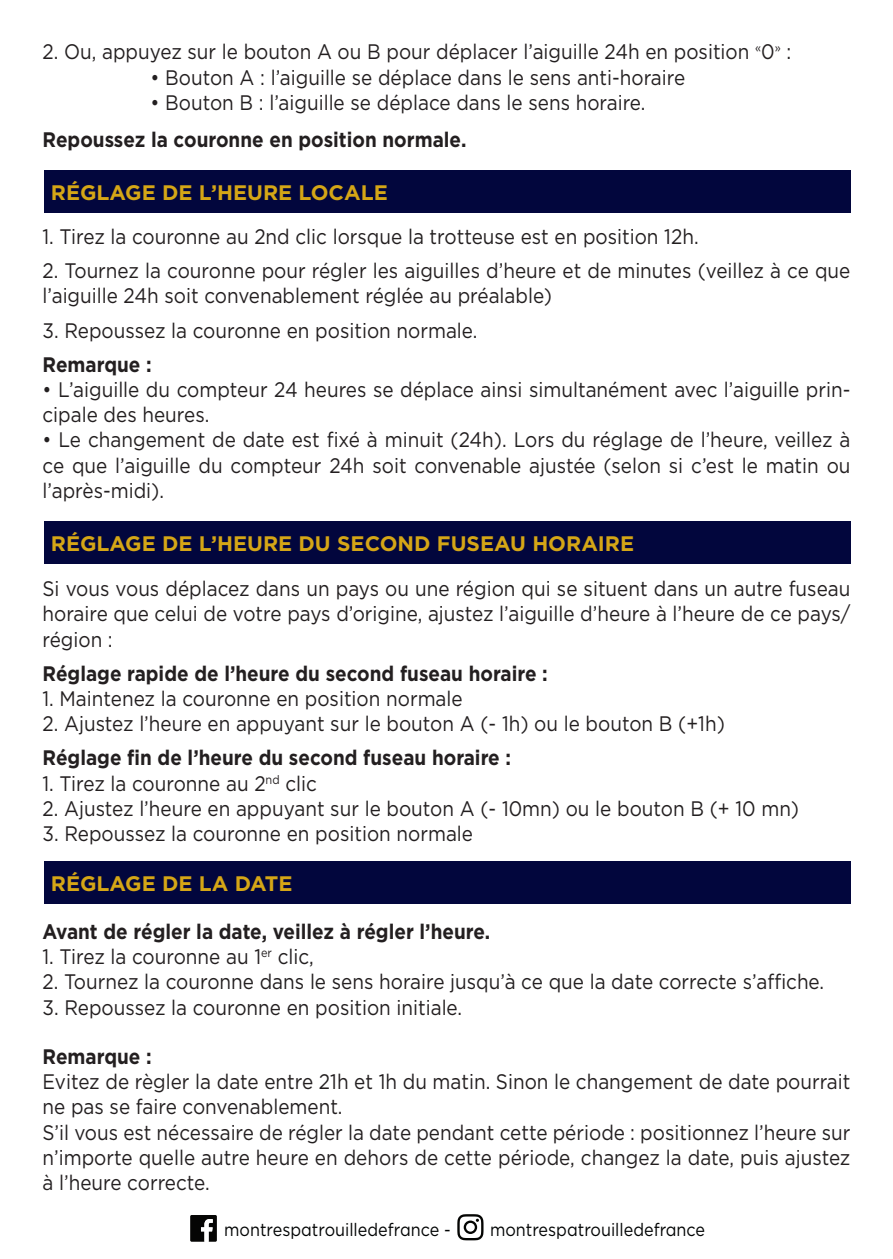
<style>
.page{position:relative;width:893px;height:1259px;background:#fff}
.page>*{position:absolute;margin:0;border:0;box-sizing:border-box;transform-origin:0 0}
.t1{font:21px/25.2px "Gotham";color:#231f20;scale:.9 1}
.t2{font:700 21px "Gotham";color:#231f20;scale:.9 1}
.t3{font:700 21px "Gotham";color:#d5a616}
.t4{font:18px "Gotham";color:#020404;scale:.9 1}
</style>
<div class="page">
<div style="left:44px;top:170px;width:806px;height:43px;background:#02063d"></div>
<div style="left:44px;top:521px;width:806px;height:42px;background:#02063d"></div>
<div style="left:44px;top:861px;width:806px;height:42px;background:#02063d"></div>
<svg style="left:190px;top:1215px;width:27px;height:26px"></svg>
<svg style="left:457px;top:1214px;width:26px;height:26px"></svg>
<p class="t1" style="left:43px;top:39px;width:833px">2. Ou, appuyez sur le bouton A ou B pour déplacer l’aiguille 24h en position <sup>«</sup>0<sup>»</sup> :</p>
<p class="t1" style="left:151px;top:64px;width:596px">• Bouton A : l’aiguille se déplace dans le sens anti-horaire</p>
<p class="t1" style="left:151px;top:89px;width:552px">• Bouton B : l’aiguille se déplace dans le sens horaire.</p>
<p class="t2" style="left:43px;top:126px;width:472px">Repoussez la couronne en position normale.</p>
<p class="t3" style="left:51px;top:178px;width:338px">RÉGLAGE DE L’HEURE LOCALE</p>
<p class="t1" style="left:43px;top:223px;width:730px">1. Tirez la couronne au 2nd clic lorsque la trotteuse est en position 12h.</p>
<p class="t1" style="left:43px;top:258px;width:899px">2. Tournez la couronne pour régler les aiguilles d’heure et de minutes (veillez à ce que l’aiguille 24h soit convenablement réglée au préalable)</p>
<p class="t1" style="left:43px;top:317px;width:485px">3. Repoussez la couronne en position normale.</p>
<p class="t2" style="left:43px;top:350px;width:123px">Remarque :</p>
<p class="t1" style="left:43px;top:376px;width:899px">• L’aiguille du compteur 24 heures se déplace ainsi simultanément avec l’aiguille prin&shy;cipale des heures.</p>
<p class="t1" style="left:43px;top:427px;width:899px;text-align:justify">• Le changement de date est fixé à minuit (24h). Lors du réglage de l’heure, veillez à ce que l’aiguille du compteur 24h soit convenable ajustée (selon si c’est le matin ou l’après-midi).</p>
<p class="t3" style="left:51px;top:529px;width:585px">RÉGLAGE DE L’HEURE DU SECOND FUSEAU HORAIRE</p>
<p class="t1" style="left:43px;top:575px;width:899px;text-align:justify">Si vous vous déplacez dans un pays ou une région qui se situent dans un autre fuseau horaire que celui de votre pays d’origine, ajustez l’aiguille d’heure à l’heure de ce pays/ région :</p>
<p class="t2" style="left:43px;top:659px;width:563px">Réglage rapide de l’heure du second fuseau horaire :</p>
<p class="t1" style="left:43px;top:685px;width:468px">1. Maintenez la couronne en position normale</p>
<p class="t1" style="left:43px;top:710px;width:760px">2. Ajustez l’heure en appuyant sur le bouton A (- 1h) ou le bouton B (+1h)</p>
<p class="t2" style="left:43px;top:744px;width:522px">Réglage fin de l’heure du second fuseau horaire :</p>
<p class="t1" style="left:43px;top:770px;width:306px">1. Tirez la couronne au 2<sup>nd</sup> clic</p>
<p class="t1" style="left:43px;top:795px;width:842px">2. Ajustez l’heure en appuyant sur le bouton A (- 10mn) ou le bouton B (+ 10 mn)</p>
<p class="t1" style="left:43px;top:820px;width:480px">3. Repoussez la couronne en position normale</p>
<p class="t3" style="left:51px;top:869px;width:243px">RÉGLAGE DE LA DATE</p>
<p class="t2" style="left:43px;top:917px;width:499px">Avant de régler la date, veillez à régler l’heure.</p>
<p class="t1" style="left:43px;top:943px;width:303px">1. Tirez la couronne au 1<sup>er</sup> clic,</p>
<p class="t1" style="left:43px;top:969px;width:870px">2. Tournez la couronne dans le sens horaire jusqu’à ce que la date correcte s’affiche.</p>
<p class="t1" style="left:43px;top:994px;width:468px">3. Repoussez la couronne en position initiale.</p>
<p class="t2" style="left:43px;top:1042px;width:123px">Remarque :</p>
<p class="t1" style="left:43px;top:1068px;width:899px">Evitez de règler la date entre 21h et 1h du matin. Sinon le changement de date pourrait ne pas se faire convenablement.</p>
<p class="t1" style="left:43px;top:1119px;width:899px;text-align:justify">S’il vous est nécessaire de régler la date pendant cette période : positionnez l’heure sur n’importe quelle autre heure en dehors de cette période, changez la date, puis ajustez à l’heure correcte.</p>
<p class="t4" style="left:224px;top:1217px;width:253px">montrespatrouilledefrance -</p>
<p class="t4" style="left:490px;top:1217px;width:241px">montrespatrouilledefrance</p>
</div>
